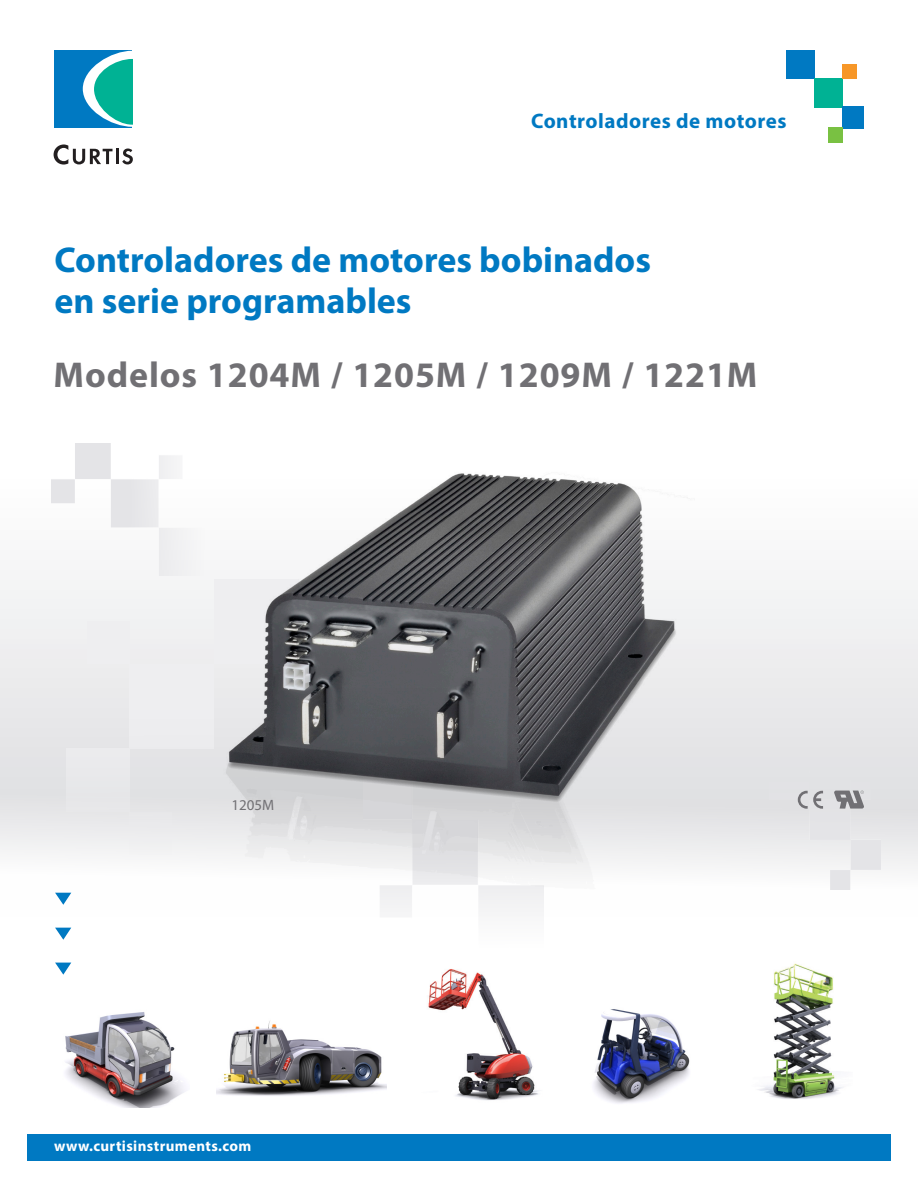
<style>
.page{position:relative;width:918px;height:1188px;background:#fff}
.page>*{position:absolute;margin:0;border:0;box-sizing:border-box;transform-origin:0 0}
.t1{font:700 36px/40.5px "Myriad Pro";color:#0079c2}
.t2{font:700 36px "Myriad Pro";letter-spacing:.025em;color:#717074}
.t3{font:700 21px "Myriad Pro";letter-spacing:.025em;color:#0079c2}
.t4{font:700 15px "Myriad Pro";letter-spacing:.025em;color:#fff}
.t5{font:15px "Myriad Pro";color:#717074}
</style>
<div class="page">
<svg style="left:0;top:443px;width:918px;height:469px"></svg>
<div style="left:130px;top:664px;width:84px;height:85px;background:#eeeef0"></div>
<div style="left:66px;top:749px;width:64px;height:63px;background:#eeeef0"></div>
<div style="left:87px;top:622px;width:43px;height:42px;background:#eeeef0"></div>
<div style="left:130px;top:812px;width:42px;height:42px;background:#eeeef0"></div>
<img style="left:52px;top:444px;width:155px;height:131px">
<img style="left:770px;top:759px;width:110px;height:131px">
<img style="left:364px;top:902px;width:179px;height:10px">
<div style="left:786px;top:51px;width:29px;height:28px;background:#0079c2"></div>
<div style="left:843px;top:65px;width:14px;height:14px;background:#f79728"></div>
<div style="left:786px;top:50px;width:29px;height:28px;background:#0079c2"></div>
<div style="left:815px;top:78px;width:28px;height:29px;background:#00b294"></div>
<div style="left:843px;top:106px;width:21px;height:22px;background:#0079c2"></div>
<div style="left:843px;top:64px;width:14px;height:14px;background:#f79728"></div>
<div style="left:829px;top:128px;width:14px;height:14px;background:#79c142"></div>
<div style="left:27px;top:1134px;width:864px;height:27px;background:#0079c2"></div>
<svg style="left:834px;top:791px;width:30px;height:18px"></svg>
<svg style="left:798px;top:791px;width:25px;height:18px"></svg>
<div style="left:55px;top:50px;width:77px;height:78px;background:#0079c2"></div>
<svg style="left:83px;top:51px;width:49px;height:76px"></svg>
<svg style="left:54px;top:144px;width:59px;height:21px"></svg>
<hr style="left:116px;top:149px;width:3px;height:15px;background:#231f20">
<svg style="left:122px;top:149px;width:11px;height:15px"></svg>
<svg style="left:55px;top:928px;width:16px;height:12px"></svg>
<svg style="left:55px;top:893px;width:16px;height:12px"></svg>
<svg style="left:55px;top:963px;width:16px;height:12px"></svg>
<img style="left:210px;top:446px;width:485px;height:456px">
<img style="left:758px;top:963px;width:85px;height:136px">
<img style="left:428px;top:969px;width:111px;height:131px">
<img style="left:65px;top:1012px;width:121px;height:95px">
<img style="left:217px;top:1021px;width:170px;height:75px">
<img style="left:593px;top:1009px;width:97px;height:95px">
<p class="t3" style="left:531px;top:107px;width:257px">Controladores de motores</p>
<p class="t1" style="left:55px;top:239px;width:598px">Controladores de motores bobinados en serie programables</p>
<p class="t2" style="left:54px;top:351px;width:705px">Modelos 1204M / 1205M / 1209M / 1221M</p>
<p class="t5" style="left:232px;top:796px;width:44px">1205M</p>
<p class="t4" style="left:54px;top:1136px;width:199px">www.curtisinstruments.com</p>
</div>
